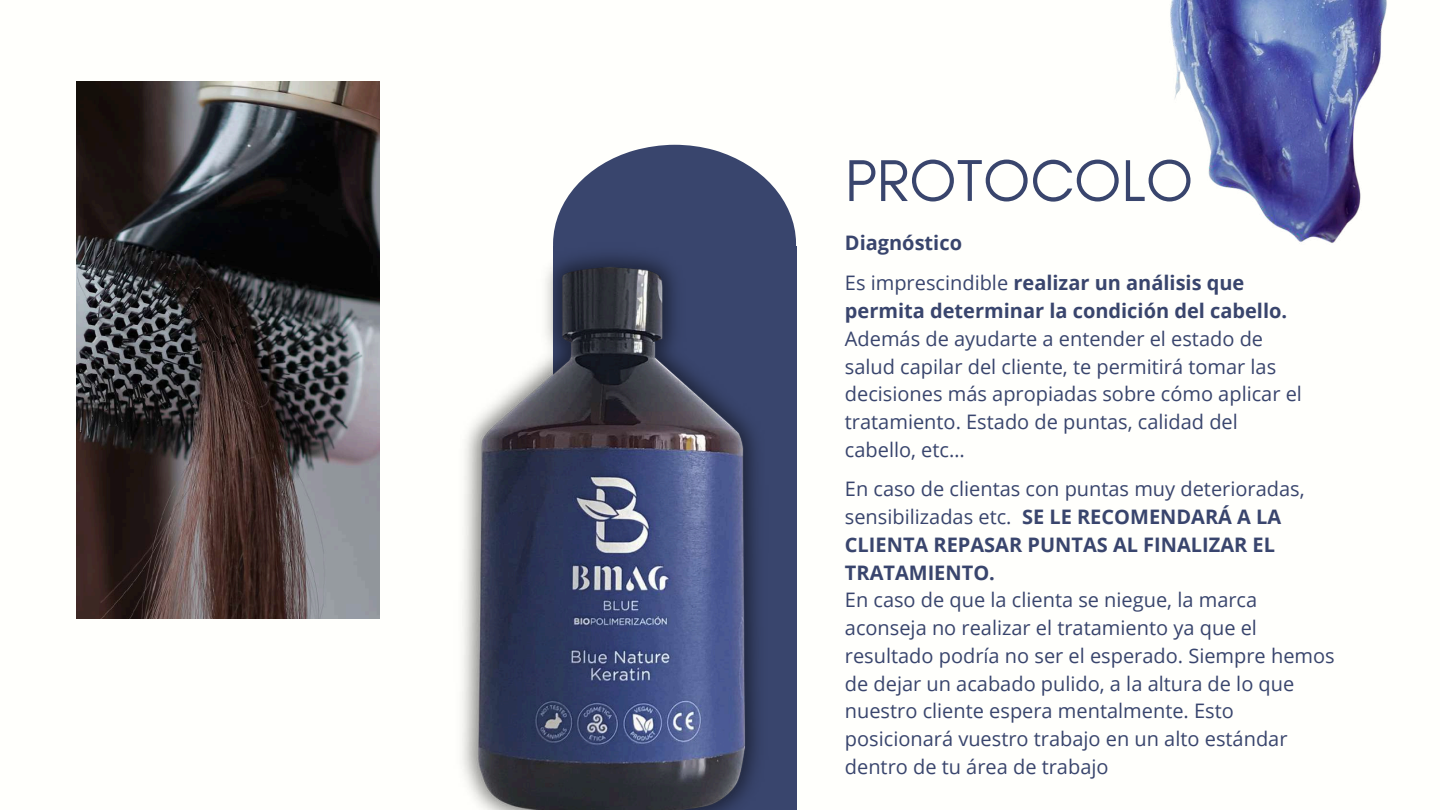
<style>
.page{position:relative;width:1440px;height:810px;background:#fff}
.page>*{position:absolute;margin:0;border:0;box-sizing:border-box;transform-origin:0 0}
.t1{font:60px "Glacial Indifference";color:#39456d}
.t2{font:20px/27.8px "Open Sans";color:#39456d}
.t3{font:700 20px/27.8px "Open Sans";color:#39456d}
.s1{font-weight:400}
</style>
<div class="page">
<img style="left:77px;top:81px;width:238px;height:538px">
<div style="left:553px;top:246px;width:243px;height:564px;background:#39456d"></div>
<svg style="left:768px;top:181px;width:28px;height:65px;fill:#39456d"></svg>
<img style="left:315px;top:81px;width:453px;height:729px">
<img style="left:1170px;top:0;width:217px;height:243px">
<h1 class="t1" style="left:845px;top:144px;width:350px">PROTOCOLO</h1>
<p class="t3" style="left:845px;top:228px;width:119px">Diagnóstico</p>
<p class="t3" style="left:845px;top:269px;width:444px"><span class="s1">Es imprescindible</span> realizar un análisis que permita determinar la condición del cabello.</p>
<p class="t2" style="left:845px;top:324px;width:459px">Además de ayudarte a entender el estado de salud capilar del cliente, te permitirá tomar las decisiones más apropiadas sobre cómo aplicar el tratamiento. Estado de puntas, calidad del cabello, etc…</p>
<p class="t3" style="left:845px;top:475px;width:461px"><span class="s1">En caso de clientas con puntas muy deterioradas, sensibilizadas etc.</span> SE LE RECOMENDARÁ A LA CLIENTA REPASAR PUNTAS AL FINALIZAR EL TRATAMIENTO.</p>
<p class="t2" style="left:845px;top:586px;width:491px">En caso de que la clienta se niegue, la marca aconseja no realizar el tratamiento ya que el resultado podría no ser el esperado. Siempre hemos de dejar un acabado pulido, a la altura de lo que nuestro cliente espera mentalmente. Esto posicionará vuestro trabajo en un alto estándar dentro de tu área de trabajo</p>
</div>
